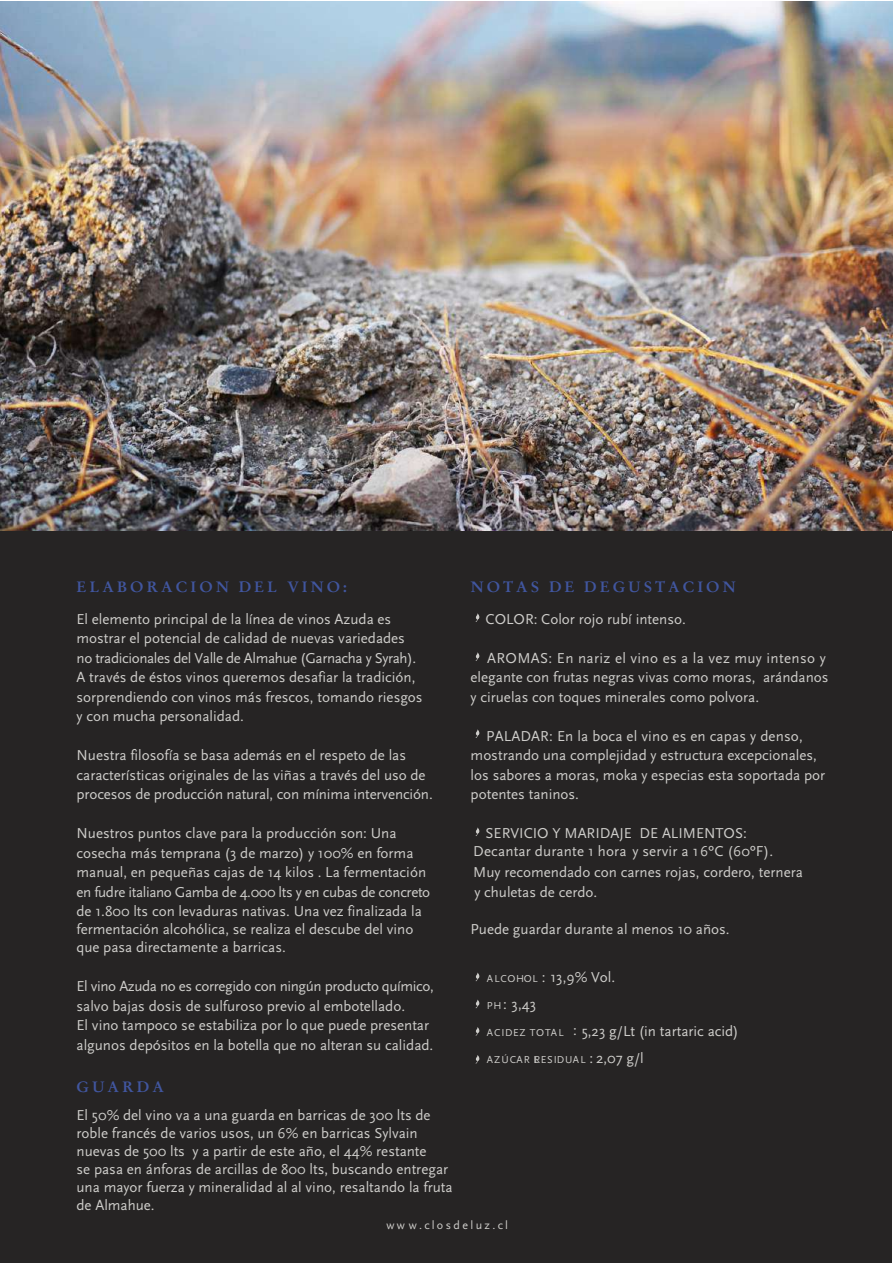
<style>
.page{position:relative;width:893px;height:1263px;background:#fff}
.page>*{position:absolute;margin:0;border:0;box-sizing:border-box;transform-origin:0 0}
.t1{font:15px/19.5px "Scala Sans";color:#cecdca}
.t2{font:700 15px "Stempel Garamond LT Std";letter-spacing:.2em;color:#41569f}
.t3{font:12px "Scala Sans";letter-spacing:.2em;color:#cecdca}
.t4{font:10.5px "Scala Sans";letter-spacing:.07em;color:#cecdca}
.s1{font-size:10.5px}
.s2{font-size:15px}
</style>
<div class="page">
<div style="left:0;top:525px;width:891px;height:738px;background:#262424"></div>
<img style="left:0;top:2px;width:893px;height:529px">
<svg style="left:475px;top:613px;width:4px;height:9px"></svg>
<svg style="left:475px;top:652px;width:4px;height:9px"></svg>
<svg style="left:475px;top:729px;width:4px;height:9px"></svg>
<svg style="left:475px;top:827px;width:4px;height:9px"></svg>
<svg style="left:475px;top:972px;width:4px;height:9px"></svg>
<svg style="left:475px;top:999px;width:4px;height:9px"></svg>
<svg style="left:475px;top:1027px;width:4px;height:9px"></svg>
<svg style="left:475px;top:1055px;width:4px;height:8px"></svg>
<p class="t2" style="left:77px;top:577px;width:272px">ELABORACION DEL VINO:</p>
<p class="t1" style="left:77px;top:610px;width:348px">El elemento principal de la línea de vinos Azuda es mostrar el potencial de calidad de nuevas variedades no tradicionales del Valle de Almahue (Garnacha y Syrah).<br>A través de éstos vinos queremos desafiar la tradición, sorprendiendo con vinos más frescos, tomando riesgos y con mucha personalidad.</p>
<p class="t1" style="left:77px;top:746px;width:358px">Nuestra filosofía se basa además en el respeto de las características originales de las viñas a través del uso de procesos de producción natural, con mínima intervención.</p>
<p class="t1" style="left:77px;top:824px;width:355px">Nuestros puntos clave para la producción son: Una cosecha más temprana (3 de marzo) y 100% en forma manual, en pequeñas cajas de 14 kilos . La fermentación en fudre italiano Gamba de 4.000 lts y en cubas de concreto de 1.800 lts con levaduras nativas. Una vez finalizada la</p>
<p class="t1" style="left:77px;top:921px;width:338px;line-height:18px">fermentación alcohólica, se realiza el descube del vino que pasa directamente a barricas.</p>
<p class="t1" style="left:77px;top:977px;width:359px">El vino Azuda no es corregido con ningún producto químico, salvo bajas dosis de sulfuroso previo al embotellado.<br>El vino tampoco se estabiliza por lo que puede presentar algunos depósitos en la botella que no alteran su calidad.</p>
<p class="t2" style="left:77px;top:1077px;width:89px">GUARDA</p>
<p class="t1" style="left:77px;top:1106px;width:378px;line-height:18px">El 50% del vino va a una guarda en barricas de 300 lts de roble francés de varios usos, un 6% en barricas Sylvain nuevas de 500 lts y a partir de este año, el 44% restante<br>se pasa en ánforas de arcillas de 800 lts, buscando entregar una mayor fuerza y mineralidad al al vino, resaltando la fruta de Almahue.</p>
<p class="t2" style="left:471px;top:577px;width:267px">NOTAS DE DEGUSTACION</p>
<p class="t1" style="left:486px;top:610px;width:202px">COLOR: Color rojo rubí intenso.</p>
<p class="t1" style="left:471px;top:649px;width:359px;text-indent:16px">AROMAS: En nariz el vino es a la vez muy intenso y elegante con frutas negras vivas como moras, arándanos y ciruelas con toques minerales como polvora.</p>
<p class="t1" style="left:471px;top:727px;width:356px;text-indent:16px">PALADAR: En la boca el vino es en capas y denso, mostrando una complejidad y estructura excepcionales, los sabores a moras, moka y especias esta soportada por potentes taninos.</p>
<p class="t1" style="left:473px;top:825px;width:301px;line-height:18px;text-indent:12px">SERVICIO Y MARIDAJE DE ALIMENTOS:<br>Decantar durante 1 hora y servir a 16ºC (60ºF).</p>
<p class="t1" style="left:473px;top:863px;width:331px">Muy recomendado con carnes rojas, cordero, ternera y chuletas de cerdo.</p>
<p class="t1" style="left:471px;top:920px;width:261px">Puede guardar durante al menos 10 años.</p>
<p class="t1" style="left:487px;top:968px;width:130px"><span class="s1">ALCOHOL</span> : 13,9% Vol.</p>
<p class="t4" style="left:487px;top:1000px;width:21px">PH<span class="s2">:</span></p>
<p class="t1" style="left:487px;top:991px;width:253px;line-height:27px;text-indent:25px">3,43<br><span class="s1">ACIDEZ TOTAL</span> : 5,23 g/Lt (in tartaric acid)</p>
<p class="t4" style="left:487px;top:1054px;width:159px">AZÚCAR LRESIDUAL <span class="s2">2,07 g/l</span></p>
<p class="t1" style="left:589px;top:1049px;width:5px">:</p>
<p class="t3" style="left:386px;top:1218px;width:123px">ww w.closdeluz.cl</p>
</div>
